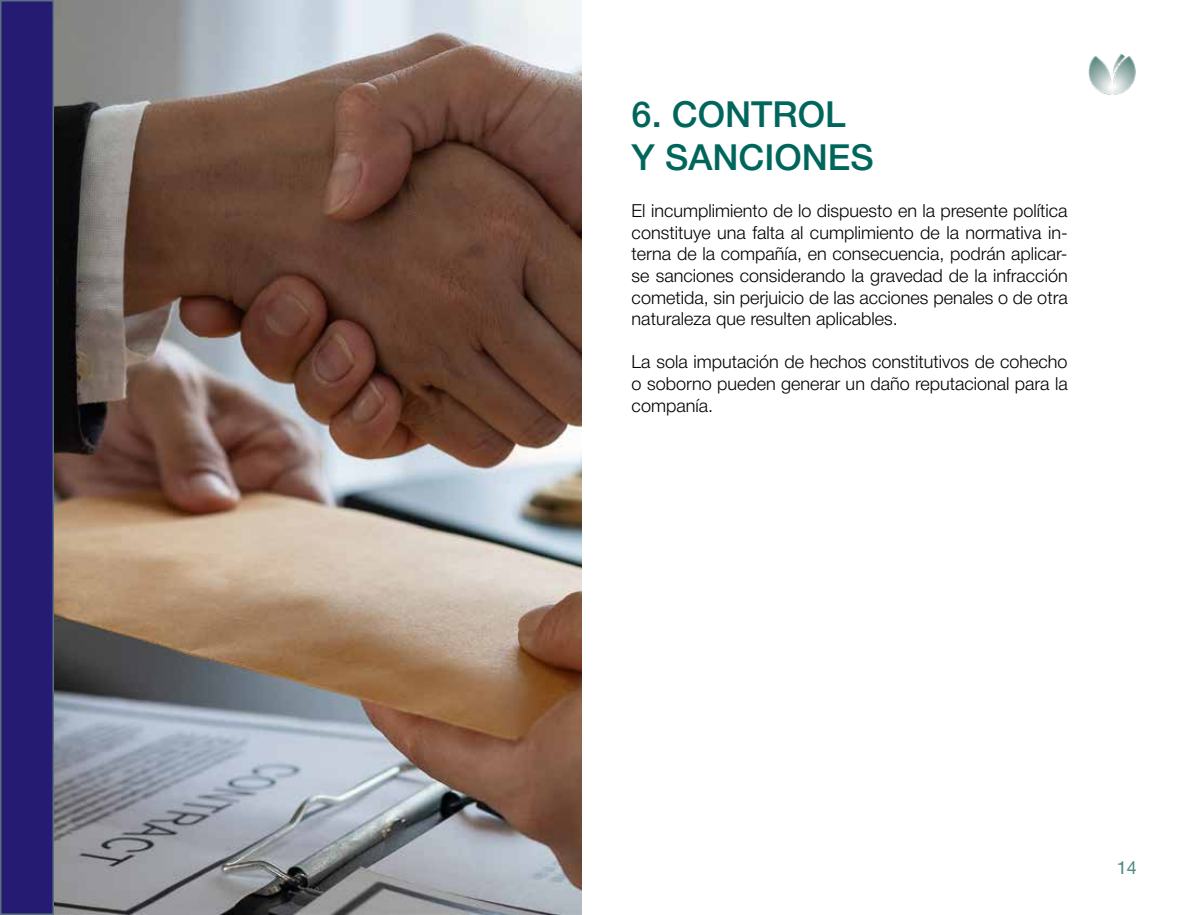
<style>
.page{position:relative;width:1191px;height:915px;background:#fff}
.page>*{position:absolute;margin:0;border:0;box-sizing:border-box;transform-origin:0 0}
.t1{font:500 36px/43.2px "Helvetica Neue";color:#00665c}
.t2{font:300 18px/21.6px "Helvetica Neue";color:#000;text-align:justify}
.t3{font:18px "Helvetica Neue";color:#4f8780}
</style>
<div class="page">
<div style="left:0;top:0;width:54px;height:914px;background:#251b72;border:2px solid #5a6f80"></div>
<img style="left:1088px;top:54px;width:48px;height:41px">
<img style="left:54px;top:0;width:527px;height:914px">
<h1 class="t1" style="left:631px;top:89px;width:244px">6. CONTROL<br>Y SANCIONES</h1>
<p class="t2" style="left:631px;top:198px;width:437px">El incumplimiento de lo dispuesto en la presente política constituye una falta al cumplimiento de la normativa in&shy;terna de la compañía, en consecuencia, podrán aplicar&shy;se sanciones considerando la gravedad de la infracción cometida, sin perjuicio de las acciones penales o de otra naturaleza que resulten aplicables.</p>
<p class="t2" style="left:631px;top:350px;width:437px">La sola imputación de hechos constitutivos de cohecho o soborno pueden generar un daño reputacional para la companía.</p>
<p class="t3" style="left:1117px;top:854px;width:22px">14</p>
</div>
